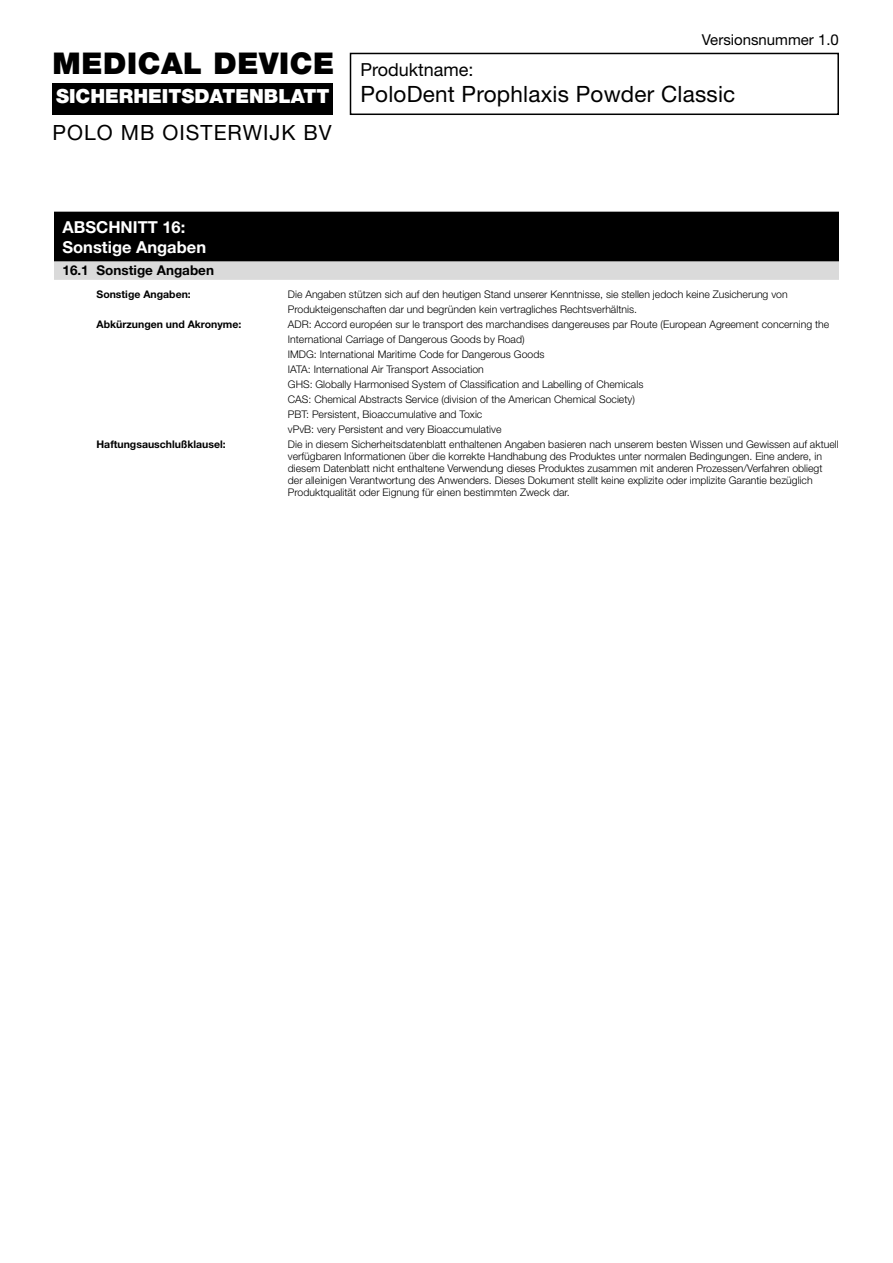
<style>
.page{position:relative;width:893px;height:1263px;background:#fff}
.page>*{position:absolute;margin:0;border:0;box-sizing:border-box;transform-origin:0 0}
.t1{font:900 30px "Helvetica Neue LT Pro";letter-spacing:.02em;color:#000}
.t2{font:22.5px "Helvetica Neue LT Pro";letter-spacing:.01em;color:#000}
.t3{font:21px "Helvetica Neue LT Pro";letter-spacing:.05em;color:#000}
.t4{font:900 19.5px "Helvetica Neue LT Pro";color:#fff}
.t5{font:18px "Helvetica Neue LT Pro";color:#000}
.t6{font:700 16.5px/19.8px "Helvetica Neue LT Pro";color:#fff}
.t7{font:15px "Helvetica Neue LT Pro";color:#000}
.t8{font:700 13.5px "Helvetica Neue LT Pro";color:#000}
.t9{font:300 10.5px/15px "Helvetica Neue LT Pro";color:#000}
.t10{font:700 10.5px "Helvetica Neue LT Pro";color:#000}
</style>
<div class="page">
<div style="left:54px;top:212px;width:785px;height:25px;background:#000"></div>
<div style="left:54px;top:231px;width:785px;height:26px;background:#000"></div>
<div style="left:54px;top:253px;width:785px;height:9px;background:#000"></div>
<div style="left:54px;top:261px;width:785px;height:18px;background:#dadada"></div>
<div style="left:54px;top:275px;width:785px;height:5px;background:#dadada"></div>
<div style="left:350px;top:53px;width:489px;height:62px;border:2px solid #000"></div>
<div style="left:52px;top:83px;width:281px;height:32px;background:#000"></div>
<h1 class="t1" style="left:52px;top:45px;width:283px">MEDICAL DEVICE</h1>
<h3 class="t4" style="left:56px;top:84px;width:275px">SICHERHEITSDATENBLATT</h3>
<h3 class="t3" style="left:52px;top:119px;width:281px">POLO MB OISTERWIJK BV</h3>
<h3 class="t5" style="left:360px;top:59px;width:115px">Produktname:</h3>
<h3 class="t7" style="left:702px;top:30px;width:139px">Versionsnummer 1.0</h3>
<h2 class="t2" style="left:360px;top:80px;width:376px">PoloDent Prophlaxis Powder Classic</h2>
<h3 class="t6" style="left:62px;top:217px;width:145px">ABSCHNITT 16:<br>Sonstige Angaben</h3>
<p class="t8" style="left:63px;top:262px;width:153px">16.1 Sonstige Angaben</p>
<p class="t10" style="left:97px;top:287px;width:96px">Sonstige Angaben:</p>
<p class="t9" style="left:288px;top:286px;width:501px">Die Angaben stützen sich auf den heutigen Stand unserer Kenntnisse, sie stellen jedoch keine Zusicherung von<br>Produkteigenschaften dar und begründen kein vertragliches Rechtsverhältnis.</p>
<p class="t10" style="left:97px;top:317px;width:146px">Abkürzungen und Akronyme:</p>
<p class="t9" style="left:288px;top:316px;width:543px">ADR: Accord européen sur le transport des marchandises dangereuses par Route (European Agreement concerning the International Carriage of Dangerous Goods by Road)<br>IMDG: International Maritime Code for Dangerous Goods<br>IATA: International Air Transport Association<br>GHS: Globally Harmonised System of Classification and Labelling of Chemicals<br>CAS: Chemical Abstracts Service (division of the American Chemical Society)<br>PBT: Persistent, Bioaccumulative and Toxic<br>vPvB: very Persistent and very Bioaccumulative</p>
<p class="t10" style="left:97px;top:438px;width:131px">Haftungsauschlußklausel:</p>
<p class="t9" style="left:288px;top:438px;width:552px;line-height:12px">Die in diesem Sicherheitsdatenblatt enthaltenen Angaben basieren nach unserem besten Wissen und Gewissen auf aktuell verfügbaren Informationen über die korrekte Handhabung des Produktes unter normalen Bedingungen. Eine andere, in diesem Datenblatt nicht enthaltene Verwendung dieses Produktes zusammen mit anderen Prozessen/Verfahren obliegt der alleinigen Verantwortung des Anwenders. Dieses Dokument stellt keine explizite oder implizite Garantie bezüglich Produktqualität oder Eignung für einen bestimmten Zweck dar.</p>
</div>
